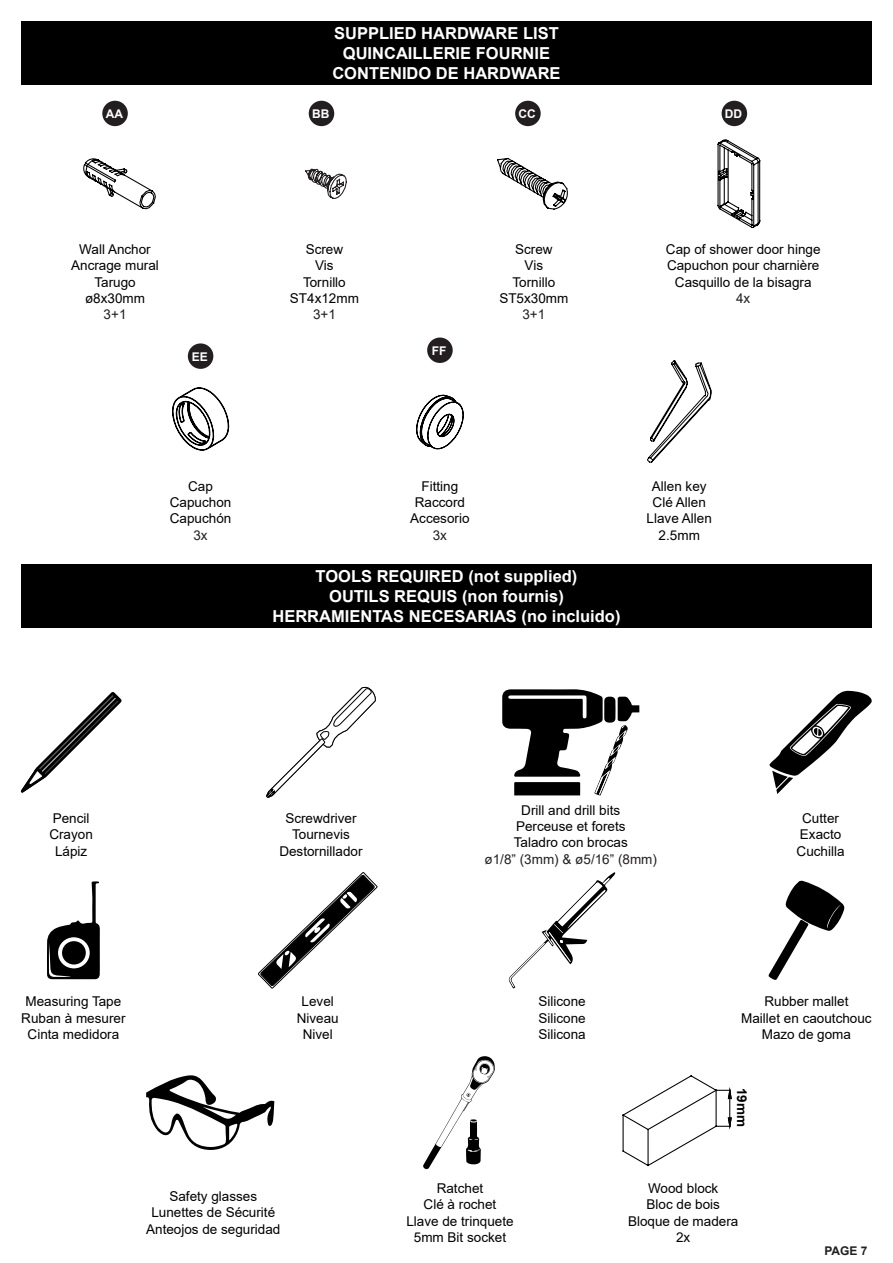
<style>
.page{position:relative;width:893px;height:1263px;background:#fff}
.page>*{position:absolute;margin:0;border:0;box-sizing:border-box;transform-origin:0 0}
.t1{font:700 16.5px "Arial";color:#fff}
.t2{font:13.5px "Arial";color:#000}
.t3{font:13.5px "Arial";color:#231f20}
.t4{font:700 13.5px "Arial";color:#000}
.t5{font:700 12px "Arial";color:#fff}
.t6{font:700 12px "Arial";color:#231f20}
</style>
<div class="page">
<div style="left:722px;top:101px;width:25px;height:25px;background:#231f20;border-radius:50%"></div>
<div style="left:427px;top:337px;width:26px;height:26px;background:#231f20;border-radius:50%"></div>
<div style="left:188px;top:343px;width:25px;height:26px;background:#231f20;border-radius:50%"></div>
<div style="left:102px;top:101px;width:26px;height:25px;background:#231f20;border-radius:50%"></div>
<div style="left:515px;top:101px;width:26px;height:25px;background:#231f20;border-radius:50%"></div>
<svg style="left:172px;top:387px;width:57px;height:64px"></svg>
<svg style="left:416px;top:394px;width:48px;height:56px"></svg>
<svg style="left:497px;top:158px;width:71px;height:52px"></svg>
<svg style="left:83px;top:158px;width:73px;height:52px"></svg>
<div style="left:309px;top:101px;width:25px;height:25px;background:#231f20;border-radius:50%"></div>
<svg style="left:305px;top:168px;width:42px;height:31px"></svg>
<div style="left:21px;top:21px;width:851px;height:64px;background:#000"></div>
<div style="left:21px;top:564px;width:851px;height:64px;background:#000"></div>
<svg style="left:647px;top:360px;width:65px;height:103px"></svg>
<svg style="left:266px;top:686px;width:110px;height:112px"></svg>
<svg style="left:258px;top:872px;width:120px;height:117px"></svg>
<svg style="left:47px;top:881px;width:53px;height:98px"></svg>
<div style="left:62px;top:941px;width:24px;height:23px;background:#000;border-radius:50%"></div>
<svg style="left:508px;top:872px;width:107px;height:116px"></svg>
<svg style="left:768px;top:880px;width:77px;height:100px"></svg>
<svg style="left:769px;top:691px;width:103px;height:103px"></svg>
<svg style="left:146px;top:1075px;width:128px;height:75px"></svg>
<svg style="left:21px;top:692px;width:101px;height:101px"></svg>
<svg style="left:502px;top:689px;width:137px;height:106px"></svg>
<svg style="left:423px;top:1056px;width:72px;height:113px"></svg>
<svg style="left:717px;top:139px;width:44px;height:89px"></svg>
<svg style="left:622px;top:1075px;width:110px;height:92px"></svg>
<p class="t1" style="left:334px;top:22px;width:226px">SUPPLIED HARDWARE LIST</p>
<p class="t1" style="left:343px;top:42px;width:209px">QUINCAILLERIE FOURNIE</p>
<p class="t1" style="left:332px;top:62px;width:230px">CONTENIDO DE HARDWARE</p>
<p class="t5" style="left:106px;top:105px;width:19px">AA</p>
<p class="t5" style="left:518px;top:105px;width:19px">CC</p>
<p class="t5" style="left:312px;top:105px;width:19px">BB</p>
<p class="t5" style="left:725px;top:105px;width:19px">DD</p>
<p class="t2" style="left:79px;top:240px;width:73px">Wall Anchor</p>
<p class="t2" style="left:71px;top:256px;width:89px">Ancrage mural</p>
<p class="t2" style="left:94px;top:273px;width:43px">Tarugo</p>
<p class="t2" style="left:85px;top:289px;width:62px">ø8x30mm</p>
<p class="t3" style="left:104px;top:305px;width:24px">3+1</p>
<p class="t5" style="left:192px;top:348px;width:18px">EE</p>
<p class="t2" style="left:306px;top:240px;width:39px">Screw</p>
<p class="t2" style="left:315px;top:256px;width:20px">Vis</p>
<p class="t2" style="left:303px;top:273px;width:44px">Tornillo</p>
<p class="t2" style="left:290px;top:289px;width:71px">ST4x12mm</p>
<p class="t3" style="left:313px;top:305px;width:24px">3+1</p>
<p class="t5" style="left:432px;top:342px;width:16px">FF</p>
<p class="t2" style="left:515px;top:240px;width:39px">Screw</p>
<p class="t2" style="left:525px;top:256px;width:20px">Vis</p>
<p class="t2" style="left:512px;top:273px;width:44px">Tornillo</p>
<p class="t2" style="left:499px;top:289px;width:71px">ST5x30mm</p>
<p class="t3" style="left:522px;top:305px;width:24px">3+1</p>
<p class="t2" style="left:666px;top:240px;width:156px">Cap of shower door hinge</p>
<p class="t2" style="left:667px;top:256px;width:154px">Capuchon pour charnière</p>
<p class="t2" style="left:675px;top:273px;width:138px">Casquillo de la bisagra</p>
<p class="t3" style="left:736px;top:289px;width:16px">4x</p>
<p class="t2" style="left:188px;top:477px;width:26px">Cap</p>
<p class="t2" style="left:170px;top:493px;width:63px">Capuchon</p>
<p class="t2" style="left:170px;top:509px;width:63px">Capuchón</p>
<p class="t3" style="left:193px;top:525px;width:16px">3x</p>
<p class="t2" style="left:422px;top:477px;width:38px">Fitting</p>
<p class="t2" style="left:415px;top:493px;width:52px">Raccord</p>
<p class="t2" style="left:410px;top:509px;width:61px">Accesorio</p>
<p class="t3" style="left:433px;top:525px;width:16px">3x</p>
<p class="t1" style="left:316px;top:565px;width:263px">TOOLS REQUIRED (not supplied)</p>
<p class="t1" style="left:329px;top:585px;width:236px">OUTILS REQUIS (non fournis)</p>
<p class="t1" style="left:272px;top:605px;width:350px">HERRAMIENTAS NECESARIAS (no incluido)</p>
<p class="t2" style="left:652px;top:477px;width:56px">Allen key</p>
<p class="t2" style="left:653px;top:493px;width:55px">Clé Allen</p>
<p class="t2" style="left:647px;top:509px;width:67px">Llave Allen</p>
<p class="t2" style="left:659px;top:525px;width:43px">2.5mm</p>
<p class="t2" style="left:53px;top:809px;width:38px">Pencil</p>
<p class="t2" style="left:49px;top:825px;width:45px">Crayon</p>
<p class="t2" style="left:55px;top:841px;width:34px">Lápiz</p>
<p class="t2" style="left:285px;top:809px;width:73px">Screwdriver</p>
<p class="t2" style="left:292px;top:825px;width:59px">Tournevis</p>
<p class="t2" style="left:279px;top:841px;width:85px">Destornillador</p>
<p class="t2" style="left:521px;top:801px;width:101px">Drill and drill bits</p>
<p class="t2" style="left:516px;top:817px;width:111px">Perceuse et forets</p>
<p class="t2" style="left:514px;top:833px;width:116px">Taladro con brocas</p>
<p class="t3" style="left:484px;top:849px;width:174px">ø1/8” (3mm) &amp; ø5/16” (8mm)</p>
<p class="t2" style="left:802px;top:809px;width:38px">Cutter</p>
<p class="t2" style="left:800px;top:825px;width:43px">Exacto</p>
<p class="t2" style="left:797px;top:841px;width:50px">Cuchilla</p>
<p class="t2" style="left:26px;top:992px;width:97px">Measuring Tape</p>
<p class="t2" style="left:21px;top:1008px;width:106px">Ruban à mesurer</p>
<p class="t2" style="left:28px;top:1025px;width:93px">Cinta medidora</p>
<p class="t2" style="left:302px;top:992px;width:34px">Level</p>
<p class="t2" style="left:297px;top:1008px;width:44px">Niveau</p>
<p class="t2" style="left:303px;top:1025px;width:31px">Nivel</p>
<p class="t2" style="left:169px;top:1187px;width:89px">Safety glasses</p>
<p class="t2" style="left:151px;top:1203px;width:125px">Lunettes de Sécurité</p>
<p class="t2" style="left:146px;top:1219px;width:136px">Anteojos de seguridad</p>
<p class="t2" style="left:538px;top:992px;width:49px">Silicone</p>
<p class="t2" style="left:538px;top:1008px;width:49px">Silicone</p>
<p class="t2" style="left:538px;top:1025px;width:49px">Silicona</p>
<p class="t2" style="left:437px;top:1179px;width:48px">Ratchet</p>
<p class="t2" style="left:424px;top:1195px;width:74px">Clé à rochet</p>
<p class="t2" style="left:406px;top:1211px;width:109px">Llave de trinquete</p>
<p class="t2" style="left:414px;top:1228px;width:94px">5mm Bit socket</p>
<p class="t2" style="left:764px;top:992px;width:86px">Rubber mallet</p>
<p class="t2" style="left:741px;top:1008px;width:132px">Maillet en caoutchouc</p>
<p class="t2" style="left:762px;top:1025px;width:91px">Mazo de goma</p>
<p class="t4" style="left:751px;top:1088px;width:41px;rotate:90deg">19mm</p>
<p class="t2" style="left:648px;top:1179px;width:72px">Wood block</p>
<p class="t2" style="left:646px;top:1195px;width:75px">Bloc de bois</p>
<p class="t2" style="left:628px;top:1211px;width:112px">Bloque de madera</p>
<p class="t2" style="left:676px;top:1228px;width:16px">2x</p>
<p class="t6" style="left:824px;top:1242px;width:45px">PAGE 7</p>
</div>
